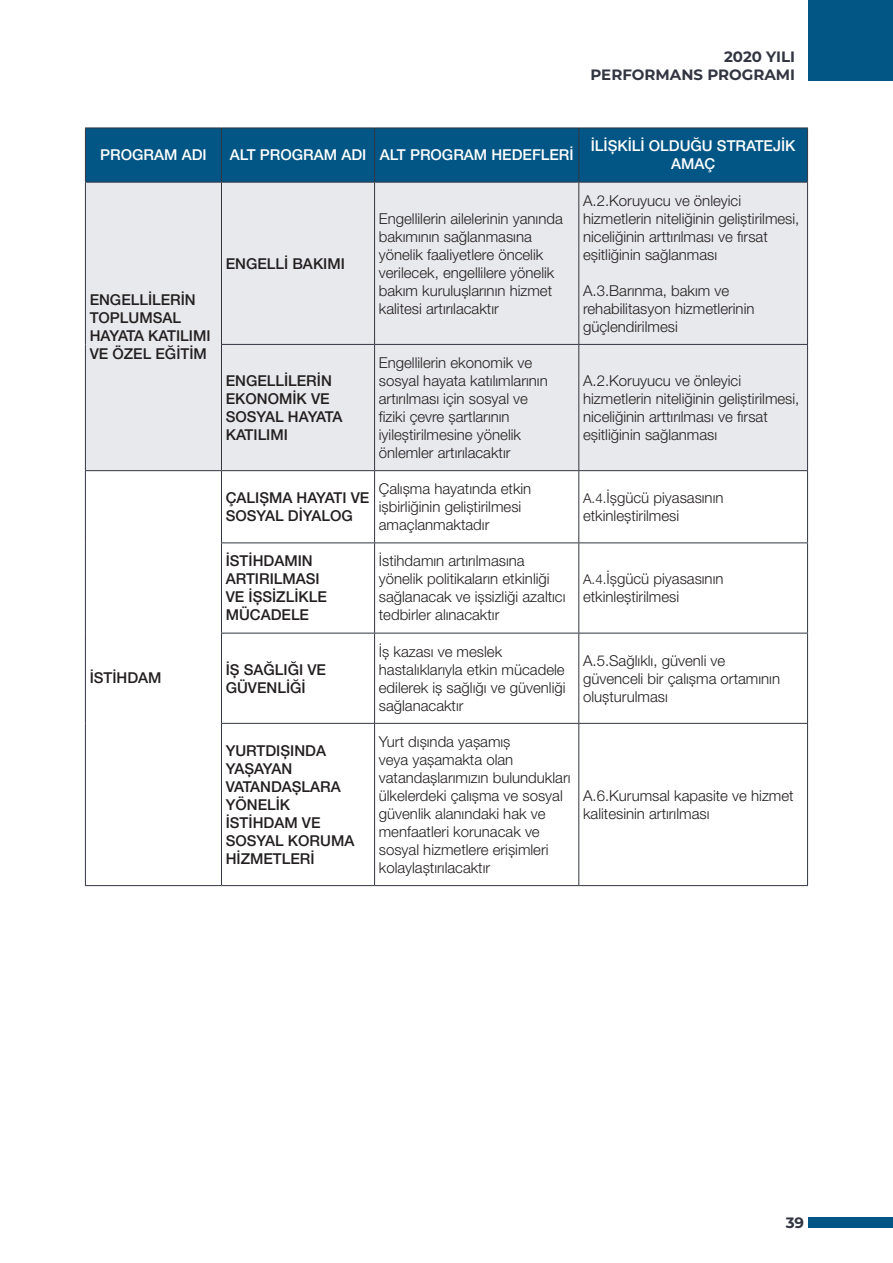
<style>
.page{position:relative;width:893px;height:1263px;background:#fff}
.page>*{position:absolute;margin:0;border:0;box-sizing:border-box;transform-origin:0 0}
.t1{font:300 15px/18px "Helvetica Neue LT Pro";color:#231f20}
.t2{font:500 15px/18px "Helvetica Neue LT Pro";color:#231f20}
.t3{font:500 15px/18px "Helvetica Neue LT Pro";color:#fff;text-align:center}
.t4{font:700 15px/18px "Montserrat";color:#323641;text-align:right}
.s1{font-size:13.5px}
</style>
<div class="page">
<div style="left:808px;top:0;width:85px;height:81px;background:#015685"></div>
<div style="left:808px;top:1217px;width:85px;height:11px;background:#015685"></div>
<div style="left:86px;top:129px;width:721px;height:53px;background:#015685"></div>
<div style="left:86px;top:183px;width:721px;height:287px;background:#e8e9ec"></div>
<hr style="left:221px;top:128px;width:1px;height:54px;background:#323641">
<hr style="left:374px;top:128px;width:1px;height:54px;background:#323641">
<hr style="left:578px;top:128px;width:1px;height:54px;background:#323641">
<hr style="left:85px;top:182px;width:136px;height:1px;background:#323641">
<hr style="left:221px;top:182px;width:154px;height:1px;background:#323641">
<hr style="left:221px;top:183px;width:1px;height:161px;background:#323641">
<hr style="left:375px;top:182px;width:204px;height:1px;background:#323641">
<hr style="left:374px;top:183px;width:1px;height:161px;background:#323641">
<hr style="left:579px;top:182px;width:229px;height:1px;background:#323641">
<hr style="left:578px;top:183px;width:1px;height:161px;background:#323641">
<hr style="left:221px;top:344px;width:154px;height:1px;background:#323641">
<hr style="left:221px;top:345px;width:1px;height:125px;background:#323641">
<hr style="left:375px;top:344px;width:204px;height:1px;background:#323641">
<hr style="left:374px;top:345px;width:1px;height:125px;background:#323641">
<hr style="left:579px;top:344px;width:229px;height:1px;background:#323641">
<hr style="left:578px;top:345px;width:1px;height:125px;background:#323641">
<hr style="left:85px;top:470px;width:136px;height:1px;background:#323641">
<hr style="left:221px;top:470px;width:154px;height:1px;background:#323641">
<hr style="left:221px;top:471px;width:1px;height:71px;background:#323641">
<hr style="left:375px;top:470px;width:204px;height:1px;background:#323641">
<hr style="left:374px;top:471px;width:1px;height:71px;background:#323641">
<hr style="left:579px;top:470px;width:229px;height:1px;background:#323641">
<hr style="left:578px;top:471px;width:1px;height:71px;background:#323641">
<hr style="left:221px;top:542px;width:154px;height:1px;background:#323641">
<hr style="left:221px;top:543px;width:1px;height:90px;background:#323641">
<hr style="left:375px;top:542px;width:204px;height:1px;background:#323641">
<hr style="left:374px;top:543px;width:1px;height:90px;background:#323641">
<hr style="left:579px;top:542px;width:229px;height:1px;background:#323641">
<hr style="left:578px;top:543px;width:1px;height:90px;background:#323641">
<hr style="left:221px;top:633px;width:154px;height:1px;background:#323641">
<hr style="left:221px;top:633px;width:1px;height:90px;background:#323641">
<hr style="left:375px;top:633px;width:204px;height:1px;background:#323641">
<hr style="left:374px;top:633px;width:1px;height:90px;background:#323641">
<hr style="left:579px;top:633px;width:229px;height:1px;background:#323641">
<hr style="left:578px;top:633px;width:1px;height:90px;background:#323641">
<hr style="left:221px;top:723px;width:154px;height:1px;background:#323641">
<hr style="left:221px;top:724px;width:1px;height:161px;background:#323641">
<hr style="left:375px;top:723px;width:204px;height:1px;background:#323641">
<hr style="left:374px;top:724px;width:1px;height:161px;background:#323641">
<hr style="left:579px;top:723px;width:229px;height:1px;background:#323641">
<hr style="left:578px;top:724px;width:1px;height:161px;background:#323641">
<hr style="left:85px;top:885px;width:136px;height:1px;background:#323641">
<hr style="left:221px;top:885px;width:154px;height:1px;background:#323641">
<hr style="left:375px;top:885px;width:204px;height:1px;background:#323641">
<hr style="left:579px;top:885px;width:229px;height:1px;background:#323641">
<hr style="left:85px;top:128px;width:136px;height:1px;background:#323641">
<hr style="left:85px;top:128px;width:1px;height:54px;background:#323641">
<hr style="left:221px;top:128px;width:154px;height:1px;background:#323641">
<hr style="left:375px;top:128px;width:204px;height:1px;background:#323641">
<hr style="left:579px;top:128px;width:229px;height:1px;background:#323641">
<hr style="left:807px;top:128px;width:1px;height:54px;background:#323641">
<hr style="left:85px;top:183px;width:1px;height:161px;background:#323641">
<hr style="left:807px;top:183px;width:1px;height:161px;background:#323641">
<hr style="left:85px;top:344px;width:1px;height:126px;background:#323641">
<hr style="left:807px;top:345px;width:1px;height:125px;background:#323641">
<hr style="left:85px;top:471px;width:1px;height:72px;background:#323641">
<hr style="left:807px;top:471px;width:1px;height:71px;background:#323641">
<hr style="left:85px;top:543px;width:1px;height:90px;background:#323641">
<hr style="left:807px;top:543px;width:1px;height:90px;background:#323641">
<hr style="left:85px;top:633px;width:1px;height:90px;background:#323641">
<hr style="left:807px;top:633px;width:1px;height:90px;background:#323641">
<hr style="left:85px;top:723px;width:1px;height:162px;background:#323641">
<hr style="left:807px;top:724px;width:1px;height:161px;background:#323641">
<p class="t4" style="left:590px;top:47px;width:206px">2020 YILI<br>PERFORMANS PROGRAMI</p>
<p class="t3" style="left:100px;top:146px;width:108px">PROGRAM ADI</p>
<p class="t3" style="left:230px;top:146px;width:345px">ALT PROGRAM ADI ALT PROGRAM HEDEFLERİ</p>
<p class="t3" style="left:591px;top:137px;width:206px">İLİŞKİLİ OLDUĞU STRATEJİK<br>AMAÇ</p>
<p class="t2" style="left:90px;top:290px;width:122px">ENGELLİLERİN<br>TOPLUMSAL<br>HAYATA KATILIMI<br>VE ÖZEL EĞİTİM</p>
<p class="t2" style="left:90px;top:669px;width:73px">İSTİHDAM</p>
<p class="t2" style="left:226px;top:254px;width:121px">ENGELLİ BAKIMI</p>
<p class="t2" style="left:226px;top:371px;width:118px">ENGELLİLERİN<br>EKONOMİK VE<br>SOSYAL HAYATA<br>KATILIMI</p>
<p class="t1" style="left:379px;top:209px;width:185px">Engellilerin ailelerinin yanında bakımının sağlanmasına yönelik faaliyetlere öncelik verilecek, engellilere yönelik bakım kuruluşlarının hizmet kalitesi artırılacaktır</p>
<p class="t1" style="left:379px;top:353px;width:170px">Engellilerin ekonomik ve sosyal hayata katılımlarının artırılması için sosyal ve fiziki çevre şartlarının iyileştirilmesine yönelik önlemler artırılacaktır</p>
<p class="t1" style="left:583px;top:191px;width:218px">A.2.Koruyucu ve önleyici hizmetlerin niteliğinin geliştirilmesi, niceliğinin arttırılması ve fırsat eşitliğinin sağlanması</p>
<p class="t1" style="left:583px;top:281px;width:173px">A.3.Barınma, bakım ve rehabilitasyon hizmetlerinin güçlendirilmesi</p>
<p class="t1" style="left:583px;top:371px;width:218px">A.2.Koruyucu ve önleyici hizmetlerin niteliğinin geliştirilmesi, niceliğinin arttırılması ve fırsat eşitliğinin sağlanması</p>
<p class="t2" style="left:226px;top:489px;width:145px">ÇALIŞMA HAYATI VE<br>SOSYAL DİYALOG</p>
<p class="t1" style="left:379px;top:479px;width:154px">Çalışma hayatında etkin işbirliğinin geliştirilmesi amaçlanmaktadır</p>
<p class="t1" style="left:583px;top:488px;width:142px"><span class="s1">A.4.</span>İşgücü piyasasının etkinleştirilmesi</p>
<p class="t2" style="left:226px;top:552px;width:103px">İSTİHDAMIN<br>ARTIRILMASI<br>VE İŞSİZLİKLE<br>MÜCADELE</p>
<p class="t1" style="left:379px;top:552px;width:188px">İstihdamın artırılmasına yönelik politikaların etkinliği sağlanacak ve işsizliği azaltıcı tedbirler alınacaktır</p>
<p class="t1" style="left:583px;top:570px;width:142px"><span class="s1">A.4.</span>İşgücü piyasasının etkinleştirilmesi</p>
<p class="t2" style="left:226px;top:660px;width:102px">İŞ SAĞLIĞI VE<br>GÜVENLİĞİ</p>
<p class="t1" style="left:379px;top:642px;width:188px">İş kazası ve meslek hastalıklarıyla etkin mücadele edilerek iş sağlığı ve güvenliği sağlanacaktır</p>
<p class="t1" style="left:583px;top:651px;width:198px">A.5.Sağlıklı, güvenli ve güvenceli bir çalışma ortamının oluşturulması</p>
<p class="t2" style="left:226px;top:741px;width:130px">YURTDIŞINDA<br>YAŞAYAN<br>VATANDAŞLARA<br>YÖNELİK<br>İSTİHDAM VE<br>SOSYAL KORUMA<br>HİZMETLERİ</p>
<p class="t1" style="left:379px;top:732px;width:193px">Yurt dışında yaşamış<br>veya yaşamakta olan vatandaşlarımızın bulundukları ülkelerdeki çalışma ve sosyal güvenlik alanındaki hak ve menfaatleri korunacak ve sosyal hizmetlere erişimleri kolaylaştırılacaktır</p>
<p class="t1" style="left:583px;top:786px;width:212px">A.6.Kurumsal kapasite ve hizmet kalitesinin artırılması</p>
<p class="t4" style="left:786px;top:1213px;width:20px">39</p>
</div>
